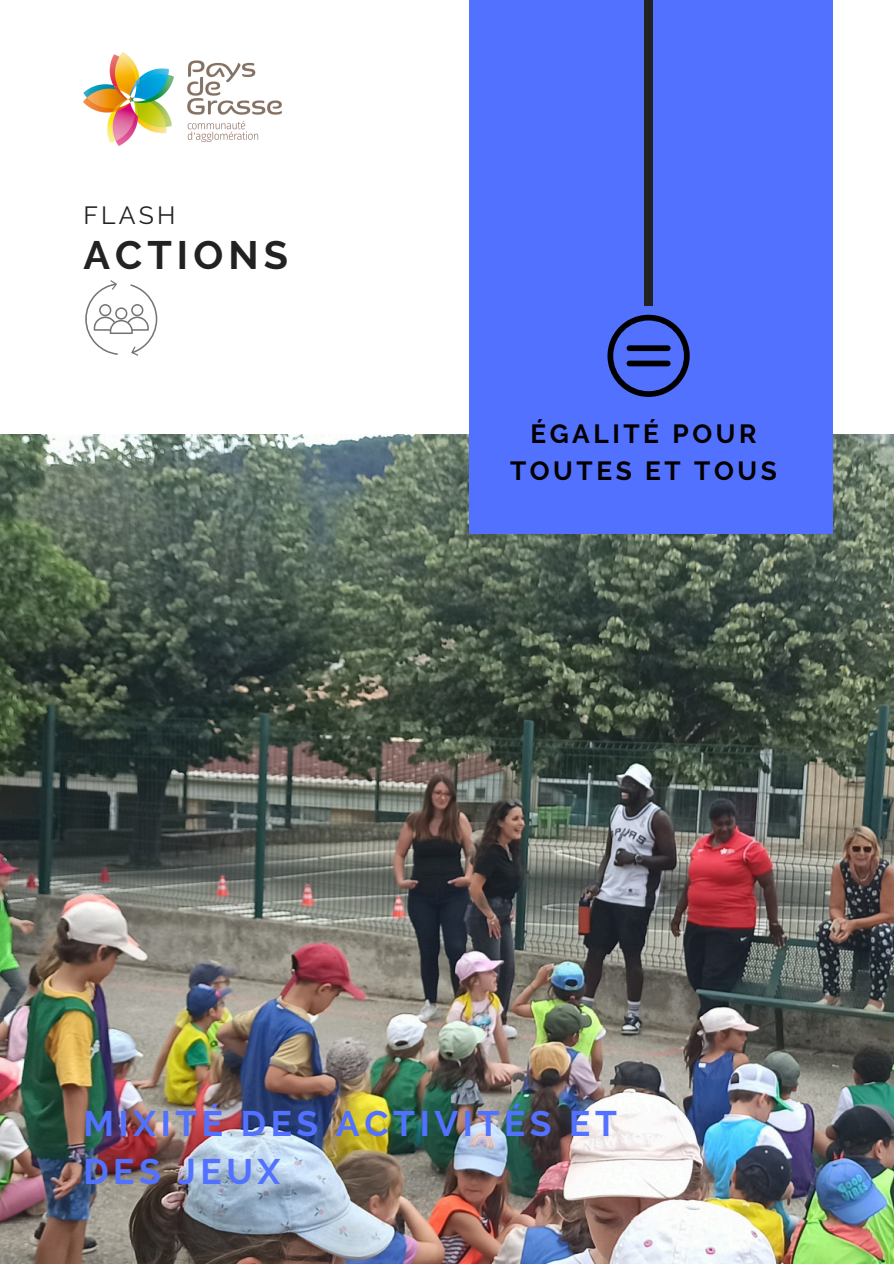
<style>
.page{position:relative;width:894px;height:1264px;background:#fff}
.page>*{position:absolute;margin:0;border:0;box-sizing:border-box;transform-origin:0 0}
.t1{font:700 39.45px "Raleway";letter-spacing:.13em;color:#222}
.t2{font:700 35.4px/48.3px "Raleway";letter-spacing:.13em;color:#5271ff}
.t3{font:700 26.25px/36.8px "Raleway";letter-spacing:.135em;color:#000;text-align:center}
.t4{font:24.75px "Raleway";letter-spacing:.13em;color:#222}
</style>
<div class="page">
<img style="left:0;top:435px;width:893px;height:828px">
<div style="left:469px;top:0;width:363px;height:533px;background:#5271ff"></div>
<div style="left:644px;top:0;width:8px;height:306px;background:#222"></div>
<svg style="left:85px;top:280px;width:72px;height:75px"></svg>
<svg style="left:607px;top:315px;width:82px;height:82px"></svg>
<div style="left:626px;top:345px;width:44px;height:6px;background:#000;border-radius:3px"></div>
<div style="left:626px;top:360px;width:44px;height:6px;background:#000;border-radius:3px"></div>
<img style="left:83px;top:52px;width:198px;height:94px">
<p class="t4" style="left:83px;top:201px;width:94px">FLASH</p>
<p class="t1" style="left:83px;top:232px;width:206px">ACTIONS</p>
<h3 class="t3" style="left:510px;top:415px;width:268px">ÉGALITÉ POUR<br>TOUTES ET TOUS</h3>
<p class="t2" style="left:83px;top:1098px;width:535px">MIXITÉ DES ACTIVITÉS ET<br>DES JEUX</p>
</div>
